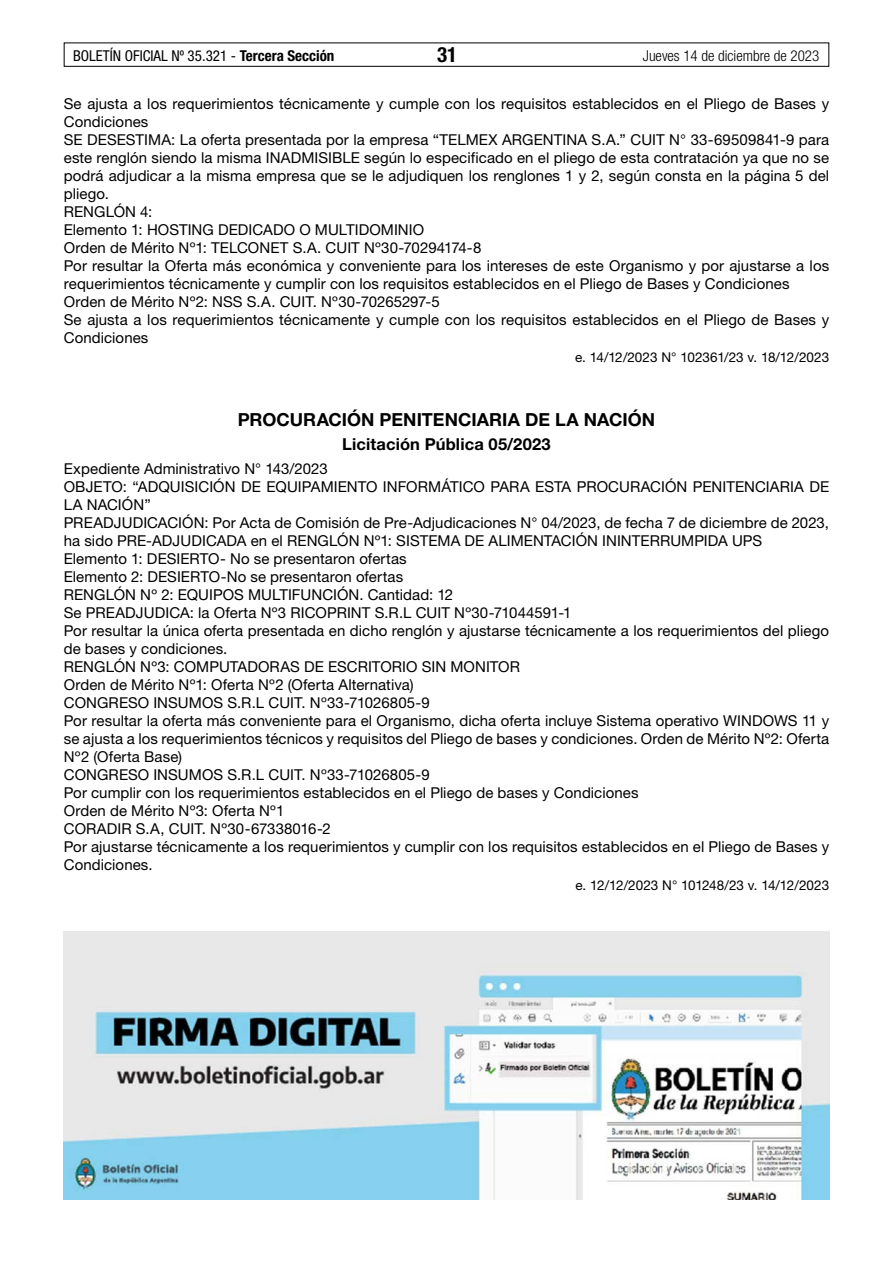
<style>
.page{position:relative;width:893px;height:1263px;background:#fff}
.page>*{position:absolute;margin:0;border:0;box-sizing:border-box;transform-origin:0 0}
.t1{font:700 condensed 21px "Helvetica Neue LT Std";color:#000}
.t2{font:700 18px "Helvetica Neue LT Std";color:#000}
.t3{font:700 16.5px "Helvetica Neue LT Std";letter-spacing:.01em;color:#000}
.t4{font:15px/18px "Helvetica Neue LT Std";letter-spacing:.005em;color:#000}
.t5{font:condensed 15px "Helvetica Neue LT Std";color:#000}
.t6{font:300 condensed 15px "Helvetica Neue LT Std";color:#000}
.t7{font:13.5px "Helvetica Neue LT Std";letter-spacing:-.005em;color:#000}
.s1{font-weight:700}
</style>
<div class="page">
<div style="left:64px;top:43px;width:765px;height:24px;border:1px solid #000"></div>
<img style="left:64px;top:931px;width:765px;height:268px">
<p class="t5" style="left:73px;top:47px;width:263px">BOLETÍN OFICIAL Nº 35.321 - <span class="s1">Tercera Sección</span></p>
<h1 class="t1" style="left:437px;top:42px;width:22px">31</h1>
<p class="t6" style="left:643px;top:47px;width:178px">Jueves 14 de diciembre de 2023</p>
<p class="t4" style="left:64px;top:94px;width:767px">Se ajusta a los requerimientos técnicamente y cumple con los requisitos establecidos en el Pliego de Bases y Condiciones<br>SE DESESTIMA: La oferta presentada por la empresa “TELMEX ARGENTINA S.A.” CUIT N° 33-69509841-9 para este renglón siendo la misma INADMISIBLE según lo especificado en el pliego de esta contratación ya que no se podrá adjudicar a la misma empresa que se le adjudiquen los renglones 1 y 2, según consta en la página 5 del pliego.<br>RENGLÓN 4:<br>Elemento 1: HOSTING DEDICADO O MULTIDOMINIO<br>Orden de Mérito Nº1: TELCONET S.A. CUIT Nº30-70294174-8<br>Por resultar la Oferta más económica y conveniente para los intereses de este Organismo y por ajustarse a los requerimientos técnicamente y cumplir con los requisitos establecidos en el Pliego de Bases y Condiciones Orden de Mérito Nº2: NSS S.A. CUIT. Nº30-70265297-5<br>Se ajusta a los requerimientos técnicamente y cumple con los requisitos establecidos en el Pliego de Bases y Condiciones</p>
<p class="t7" style="left:575px;top:349px;width:256px">e. 14/12/2023 N° 102361/23 v. 18/12/2023</p>
<p class="t2" style="left:238px;top:408px;width:419px">PROCURACIÓN PENITENCIARIA DE LA NACIÓN</p>
<p class="t3" style="left:342px;top:434px;width:210px">Licitación Pública 05/2023</p>
<p class="t4" style="left:64px;top:460px;width:767px">Expediente Administrativo N° 143/2023<br>OBJETO: “ADQUISICIÓN DE EQUIPAMIENTO INFORMÁTICO PARA ESTA PROCURACIÓN PENITENCIARIA DE LA NACIÓN”<br>PREADJUDICACIÓN: Por Acta de Comisión de Pre-Adjudicaciones N° 04/2023, de fecha 7 de diciembre de 2023, ha sido PRE-ADJUDICADA en el RENGLÓN Nº1: SISTEMA DE ALIMENTACIÓN ININTERRUMPIDA UPS Elemento 1: DESIERTO- No se presentaron ofertas<br>Elemento 2: DESIERTO-No se presentaron ofertas<br>RENGLÓN Nº 2: EQUIPOS MULTIFUNCIÓN. Cantidad: 12<br>Se PREADJUDICA: la Oferta Nº3 RICOPRINT S.R.L CUIT Nº30-71044591-1<br>Por resultar la única oferta presentada en dicho renglón y ajustarse técnicamente a los requerimientos del pliego de bases y condiciones.<br>RENGLÓN Nº3: COMPUTADORAS DE ESCRITORIO SIN MONITOR<br>Orden de Mérito Nº1: Oferta Nº2 (Oferta Alternativa)<br>CONGRESO INSUMOS S.R.L CUIT. Nº33-71026805-9<br>Por resultar la oferta más conveniente para el Organismo, dicha oferta incluye Sistema operativo WINDOWS 11 y se ajusta a los requerimientos técnicos y requisitos del Pliego de bases y condiciones. Orden de Mérito Nº2: Oferta Nº2 (Oferta Base)<br>CONGRESO INSUMOS S.R.L CUIT. Nº33-71026805-9<br>Por cumplir con los requerimientos establecidos en el Pliego de bases y Condiciones<br>Orden de Mérito Nº3: Oferta Nº1<br>CORADIR S.A, CUIT. Nº30-67338016-2<br>Por ajustarse técnicamente a los requerimientos y cumplir con los requisitos establecidos en el Pliego de Bases y Condiciones.</p>
<p class="t7" style="left:575px;top:877px;width:255px">e. 12/12/2023 N° 101248/23 v. 14/12/2023</p>
</div>
